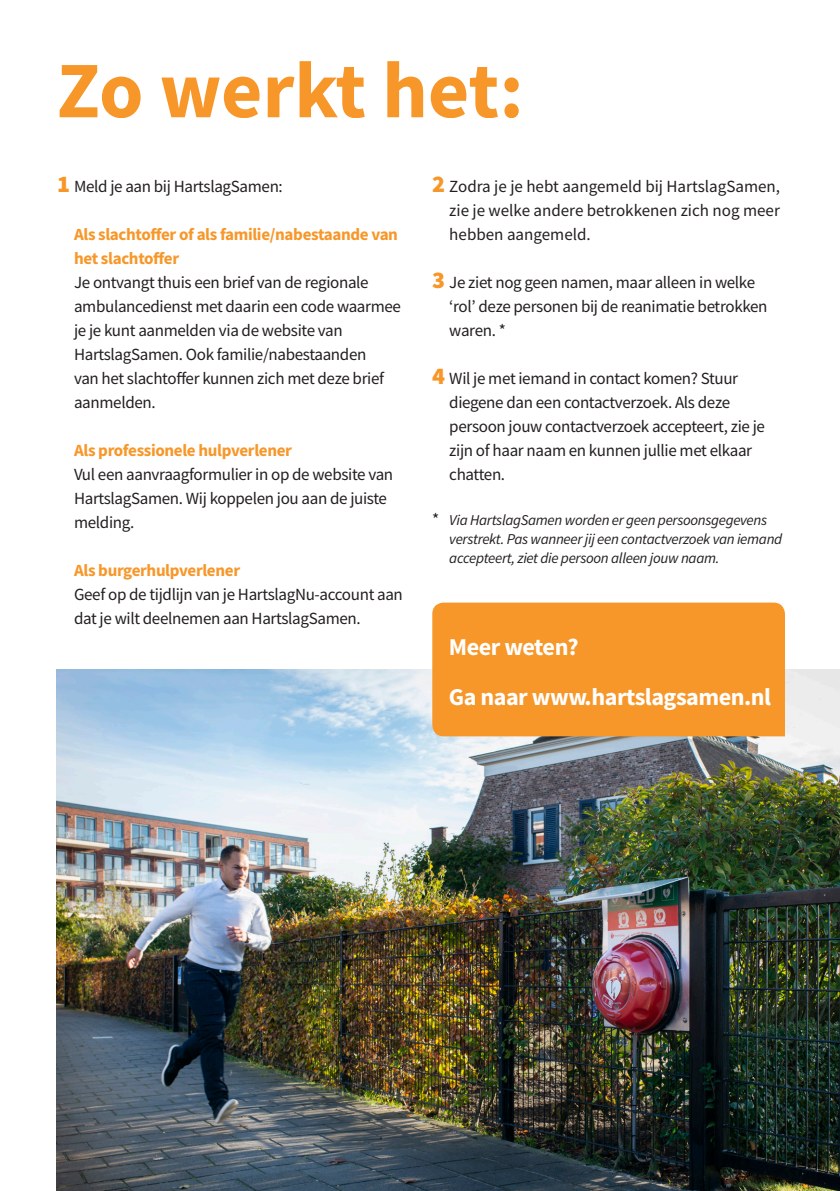
<style>
.page{position:relative;width:840px;height:1191px;background:#fff}
.page>*{position:absolute;margin:0;border:0;box-sizing:border-box;transform-origin:0 0}
.t1{font:700 80px "Source Sans Pro";letter-spacing:-.01em;color:#f79729}
.Tussenkop{font:700 24.2px "Source Sans Pro";letter-spacing:-.02em;color:#fff}
.Plat{font:17px/24px "Source Sans Pro";letter-spacing:-.02em;color:#231f20}
.Plat-2{font:700 17px/24px "Source Sans Pro";letter-spacing:-.02em;color:#f79729}
.Plat-3{font:italic 15px/19px "Source Sans Pro";letter-spacing:-.02em;color:#231f20}
.s1{font-weight:900;font-size:24px;color:#f79729}
.s2{font-style:normal;font-size:17px}
</style>
<div class="page">
<img style="left:57px;top:669px;width:782px;height:522px">
<div style="left:432px;top:602px;width:352px;height:134px;background:#f79729"></div>
<p class="t1" style="left:57px;top:36px;width:468px">Zo werkt het:</p>
<p class="Plat" style="left:57px;top:174px;width:227px"><span class="s1">1</span> Meld je aan bij HartslagSamen:</p>
<p class="Plat-2" style="left:74px;top:222px;width:325px">Als slachtoffer of als familie/nabestaande van het slachtoffer</p>
<p class="Plat" style="left:74px;top:270px;width:328px">Je ontvangt thuis een brief van de regionale ambulancedienst met daarin een code waarmee je je kunt aanmelden via de website van HartslagSamen. Ook familie/nabestaanden<br>van het slachtoffer kunnen zich met deze brief aanmelden.</p>
<p class="Plat-2" style="left:74px;top:438px;width:219px">Als professionele hulpverlener</p>
<p class="Plat" style="left:74px;top:462px;width:320px">Vul een aanvraagformulier in op de website van<br>HartslagSamen. Wij koppelen jou aan de juiste melding.</p>
<p class="Plat-2" style="left:74px;top:558px;width:167px">Als burgerhulpverlener</p>
<p class="Plat" style="left:74px;top:582px;width:330px">Geef op de tijdlijn van je HartslagNu-account aan dat je wilt deelnemen aan HartslagSamen.</p>
<p class="Plat" style="left:449px;top:174px;width:332px;text-align:justify;text-indent:-17px"><span class="s1">2</span> Zodra je je hebt aangemeld bij HartslagSamen, zie je welke andere betrokkenen zich nog meer hebben aangemeld.</p>
<p class="Plat" style="left:449px;top:270px;width:319px;text-indent:-17px"><span class="s1">3</span> Je ziet nog geen namen, maar alleen in welke ‘rol’ deze personen bij de reanimatie betrokken waren. *</p>
<p class="Plat" style="left:449px;top:366px;width:317px;text-indent:-17px"><span class="s1">4</span> Wil je met iemand in contact komen? Stuur diegene dan een contactverzoek. Als deze persoon jouw contactverzoek accepteert, zie je zijn of haar naam en kunnen jullie met elkaar chatten.</p>
<p class="Plat-3" style="left:449px;top:510px;width:334px;text-indent:-17px"><span class="s2">*</span> Via HartslagSamen worden er geen persoonsgegevens verstrekt. Pas wanneer jij een contactverzoek van iemand accepteert, ziet die persoon alleen jouw naam.</p>
<p class="Tussenkop" style="left:448px;top:630px;width:131px">Meer weten?</p>
<p class="Tussenkop" style="left:448px;top:680px;width:324px">Ga naar www.hartslagsamen.nl</p>
</div>
